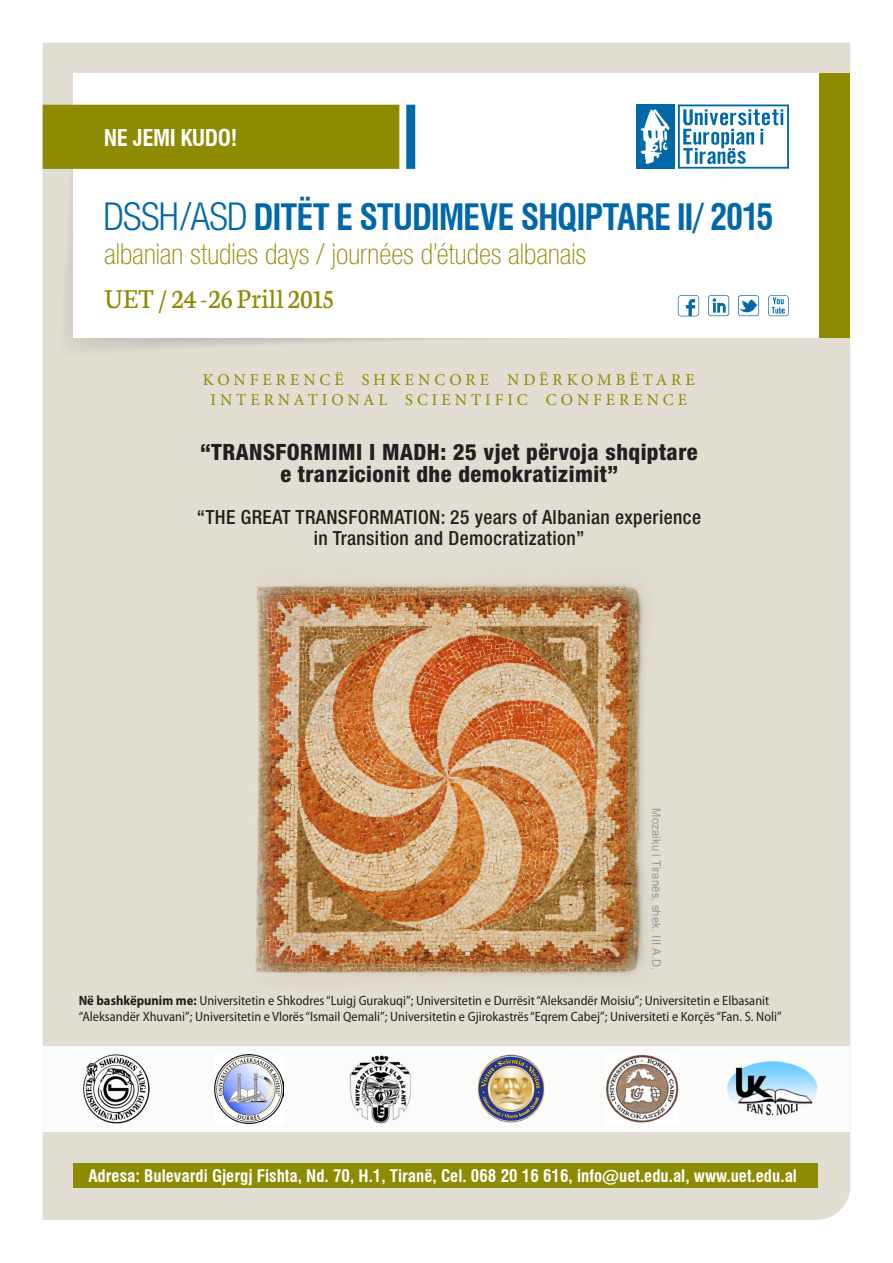
<style>
.page{position:relative;width:893px;height:1263px;background:#fff}
.page>*{position:absolute;margin:0;border:0;box-sizing:border-box;transform-origin:0 0}
.t1{font:700 condensed 35.55px "Swiss 721 BT";letter-spacing:-.03em;color:#0068a9;scale:.96 1}
.t2{font:29.25px "Neuton";letter-spacing:.015em;color:#8d8b02;scale:.93 1}
.t3{font:100 condensed 28.8px "Helvetica Neue";letter-spacing:.005em;color:#8d8b02}
.t4{font:700 condensed 22.65px "Swiss 721 BT";letter-spacing:-.02em;color:#fff}
.t5{font:800 condensed 22.5px/21.3px "Helvetica Neue";letter-spacing:.02em;color:#231f20;text-align:center}
.t6{font:500 condensed 19.5px/21.3px "Helvetica Neue";letter-spacing:.02em;color:#231f20;text-align:center}
.t7{font:700 condensed 16.95px "Swiss 721 BT";color:#fff}
.t8{font:16.5px "Minion Pro";letter-spacing:.24em;color:#8d8b02}
.t9{font:semi-condensed 13.5px/16.2px "Myriad Pro";color:#231f20}
.t10{font:12px "Arial";letter-spacing:.015em;color:#939598;scale:.93 1}
.s1{font-family:"Helvetica Neue";font-weight:300;font-size:38.55px}
.s2{font-weight:700}
</style>
<div class="page">
<div style="left:43px;top:43px;width:807px;height:1177px;background:#e1ddd2"></div>
<div style="left:43px;top:1046px;width:807px;height:85px;background:#fff"></div>
<img style="left:349px;top:1055px;width:62px;height:68px">
<img style="left:215px;top:1054px;width:69px;height:69px">
<img style="left:727px;top:1061px;width:91px;height:55px">
<img style="left:84px;top:1054px;width:65px;height:69px">
<img style="left:606px;top:1054px;width:73px;height:69px">
<img style="left:477px;top:1055px;width:68px;height:67px;border-radius:34px">
<svg style="left:59px;top:73px;width:791px;height:286px;background:#ddd9cf"></svg>
<div style="left:73px;top:73px;width:747px;height:265px;background:#fff"></div>
<div style="left:406px;top:105px;width:9px;height:64px;background:#006aa8"></div>
<div style="left:43px;top:105px;width:356px;height:64px;background:#8d8b02"></div>
<div style="left:820px;top:73px;width:30px;height:265px;background:#8d8b02"></div>
<svg style="left:738px;top:295px;width:21px;height:21px"></svg>
<svg style="left:708px;top:295px;width:21px;height:21px"></svg>
<svg style="left:678px;top:295px;width:21px;height:21px"></svg>
<svg style="left:768px;top:295px;width:21px;height:21px"></svg>
<svg style="left:678px;top:104px;width:111px;height:65px"></svg>
<div style="left:636px;top:104px;width:38px;height:65px;background:#006aa8"></div>
<svg style="left:640px;top:109px;width:29px;height:55px"></svg>
<div style="left:73px;top:1163px;width:745px;height:25px;background:#8d8b02"></div>
<img style="left:245px;top:566px;width:411px;height:425px">
<p class="t4" style="left:104px;top:124px;width:135px">NE JEMI KUDO!</p>
<p class="t1" style="left:104px;top:196px;width:699px"><span class="s1">DSSH/ASD</span> DITËT E STUDIMEVE SHQIPTARE II/ 2015</p>
<p class="t3" style="left:104px;top:238px;width:483px">albanian studies days / journées d’études albanais</p>
<p class="t2" style="left:104px;top:281px;width:251px">UET / 24-26 Prill 2015</p>
<p class="t8" style="left:203px;top:369px;width:493px">KONFERENCË SHKENCORE NDËRKOMBËTARE</p>
<p class="t8" style="left:210px;top:389px;width:478px">INTERNATIONAL SCIENTIFIC CONFERENCE</p>
<p class="t5" style="left:200px;top:441px;width:499px">“TRANSFORMIMI I MADH: 25 vjet përvoja shqiptare e tranzicionit dhe demokratizimit”</p>
<p class="t6" style="left:197px;top:506px;width:506px">“THE GREAT TRANSFORMATION: 25 years of Albanian experience in Transition and Democratization”</p>
<p class="t10" style="left:664px;top:808px;width:176px;rotate:90deg">Mozaiku i Tiranës, shek. III A.D.</p>
<p class="t9" style="left:79px;top:993px;width:704px"><span class="s2">Në bashkëpunim me:</span> Universitetin e Shkodres “Luigj Gurakuqi”; Universitetin e Durrësit “Aleksandër Moisiu”; Universitetin e Elbasanit “Aleksandër Xhuvani”; Universitetin e Vlorës “Ismail Qemali”; Universitetin e Gjirokastrës “Eqrem Cabej”; Universiteti e Korçës “Fan. S. Noli”</p>
<p class="t7" style="left:88px;top:1165px;width:710px">Adresa: Bulevardi Gjergj Fishta, Nd. 70, H.1, Tiranë, Cel. 068 20 16 616, info@uet.edu.al, www.uet.edu.al</p>
</div>
